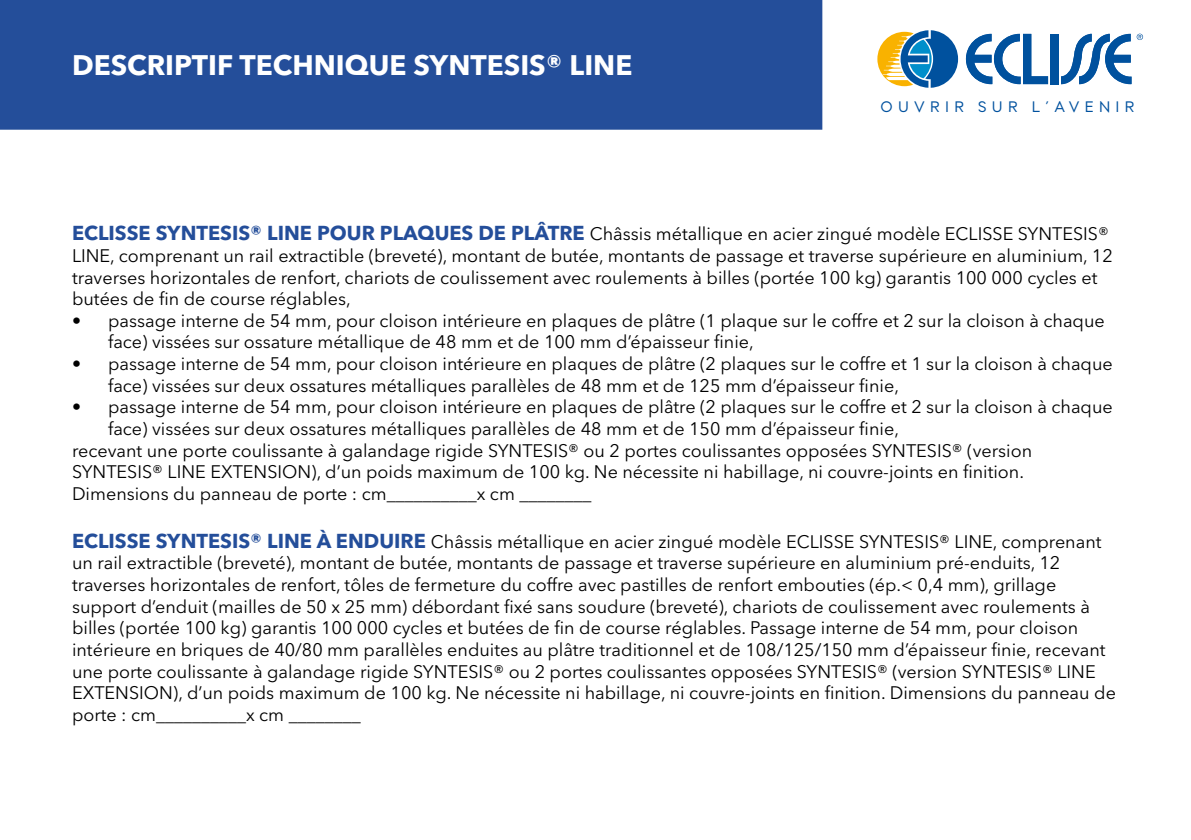
<style>
.page{position:relative;width:1191px;height:840px;background:#fff}
.page>*{position:absolute;margin:0;border:0;box-sizing:border-box;transform-origin:0 0}
.t1{font:700 28px "Avenir Next LT Pro";color:#fff}
.t2{font:18px/21.6px "Avenir Next LT Pro";color:#000}
.t3{font:15.2px "Soin Sans Pro";letter-spacing:.35em;color:#00519e}
.s1{font-weight:700;font-size:20px;color:#244e9a}
</style>
<div class="page">
<svg style="left:877px;top:30px;width:81px;height:58px"></svg>
<div style="left:1050px;top:34px;width:8px;height:50px;background:#00519e"></div>
<svg style="left:966px;top:34px;width:82px;height:50px"></svg>
<svg style="left:1061px;top:34px;width:82px;height:50px"></svg>
<div style="left:0;top:0;width:822px;height:130px;background:#244e9a;border:2px solid #244e9a"></div>
<h1 class="t1" style="left:72px;top:48px;width:562px">DESCRIPTIF TECHNIQUE SYNTESIS® LINE</h1>
<p class="t3" style="left:880px;top:98px;width:256px">OUVRIR SUR L’AVENIR</p>
<p class="t2" style="left:72px;top:223px;width:1042px"><span class="s1">ECLISSE SYNTESIS® LINE POUR PLAQUES DE PLÂTRE</span> Châssis métallique en acier zingué modèle ECLISSE SYNTESIS® LINE, comprenant un rail extractible (breveté), montant de butée, montants de passage et traverse supérieure en aluminium, 12 traverses horizontales de renfort, chariots de coulissement avec roulements à billes (portée 100 kg) garantis 100 000 cycles et butées de fin de course réglables,</p>
<p class="t2" style="left:108px;top:309px;width:998px;text-indent:-36px">• passage interne de 54 mm, pour cloison intérieure en plaques de plâtre (1 plaque sur le coffre et 2 sur la cloison à chaque face) vissées sur ossature métallique de 48 mm et de 100 mm d’épaisseur finie,</p>
<p class="t2" style="left:108px;top:352px;width:1006px;text-indent:-36px">• passage interne de 54 mm, pour cloison intérieure en plaques de plâtre (2 plaques sur le coffre et 1 sur la cloison à chaque face) vissées sur deux ossatures métalliques parallèles de 48 mm et de 125 mm d’épaisseur finie,</p>
<p class="t2" style="left:72px;top:396px;width:1042px">• passage interne de 54 mm, pour cloison intérieure en plaques de plâtre (2 plaques sur le coffre et 2 sur la cloison à chaque</p>
<p class="t2" style="left:108px;top:417px;width:792px">face) vissées sur deux ossatures métalliques parallèles de 48 mm et de 150 mm d’épaisseur finie,</p>
<p class="t2" style="left:72px;top:439px;width:961px">recevant une porte coulissante à galandage rigide SYNTESIS® ou 2 portes coulissantes opposées SYNTESIS® (version</p>
<p class="t2" style="left:72px;top:460px;width:953px">SYNTESIS® LINE EXTENSION), d’un poids maximum de 100 kg. Ne nécessite ni habillage, ni couvre-joints en finition.</p>
<p class="t2" style="left:72px;top:482px;width:521px">Dimensions du panneau de porte : cm__________x cm ________</p>
<p class="t2" style="left:72px;top:530px;width:1045px"><span class="s1">ECLISSE SYNTESIS® LINE À ENDUIRE</span> Châssis métallique en acier zingué modèle ECLISSE SYNTESIS® LINE, comprenant un rail extractible (breveté), montant de butée, montants de passage et traverse supérieure en aluminium pré-enduits, 12 traverses horizontales de renfort, tôles de fermeture du coffre avec pastilles de renfort embouties (ép.&lt; 0,4 mm), grillage support d’enduit (mailles de 50 x 25 mm) débordant fixé sans soudure (breveté), chariots de coulissement avec roulements à billes (portée 100 kg) garantis 100 000 cycles et butées de fin de course réglables. Passage interne de 54 mm, pour cloison intérieure en briques de 40/80 mm parallèles enduites au plâtre traditionnel et de 108/125/150 mm d’épaisseur finie, recevant une porte coulissante à galandage rigide SYNTESIS® ou 2 portes coulissantes opposées SYNTESIS® (version SYNTESIS® LINE EXTENSION), d’un poids maximum de 100 kg. Ne nécessite ni habillage, ni couvre-joints en finition. Dimensions du panneau de porte : cm__________x cm ________</p>
</div>
